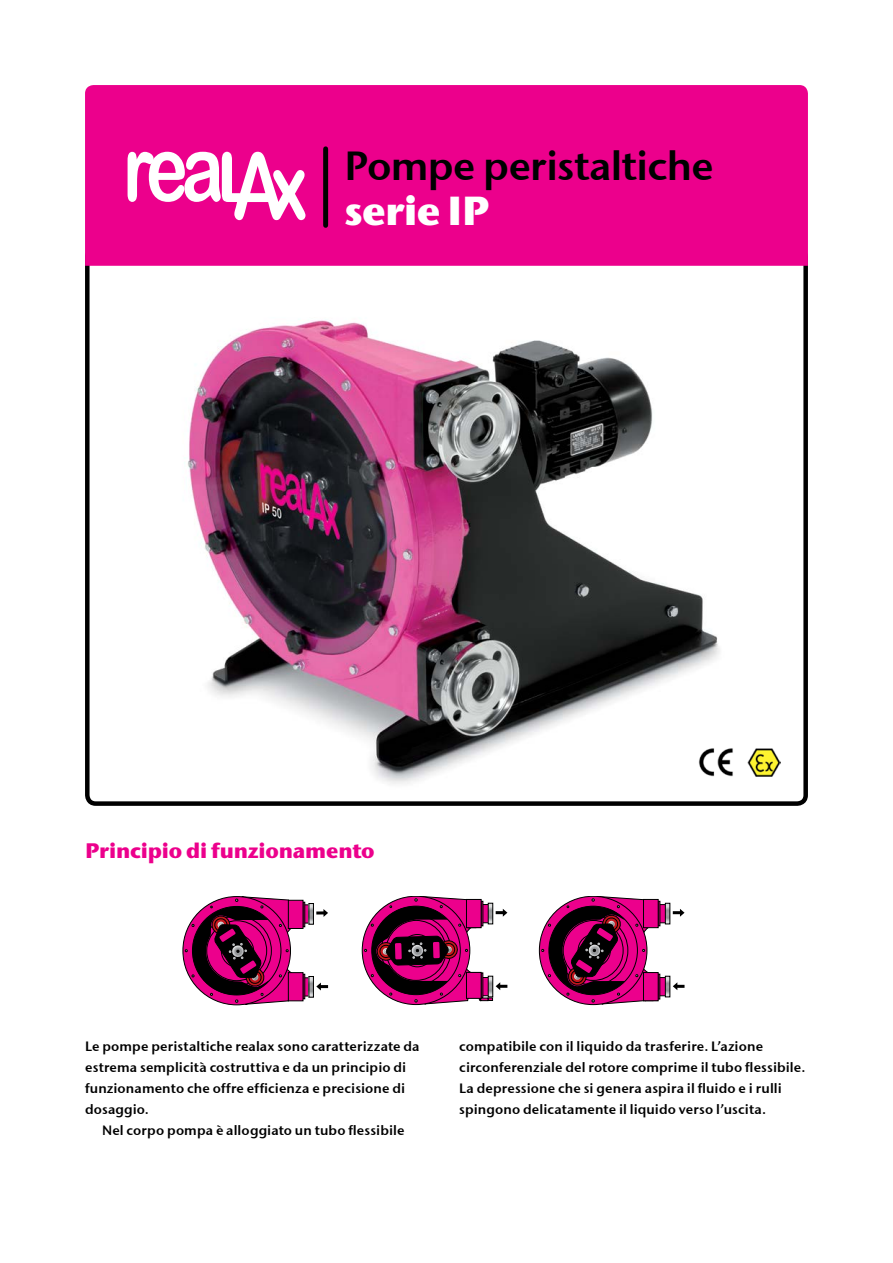
<style>
.page{position:relative;width:893px;height:1263px;background:#fff}
.page>*{position:absolute;margin:0;border:0;box-sizing:border-box;transform-origin:0 0}
.t1{font:40.5px "Stone Sans Sem ITCTT Semi";letter-spacing:-.02em;color:#000}
.t2{font:700 40.5px "Stone Sans ITC";letter-spacing:-.015em;color:#fff}
.t3{font:700 21px "Stone Sans ITC";letter-spacing:-.005em;color:#ec008c}
.t4{font:13.5px/21px "Stone Sans Sem ITCTT Semi";letter-spacing:.01em;color:#000}
</style>
<div class="page">
<img style="left:184px;top:320px;width:536px;height:464px">
<svg style="left:185px;top:896px;width:143px;height:109px"></svg>
<div style="left:288px;top:972px;width:15px;height:29px;background:#ec008c;border:1px solid #000"></div>
<div style="left:288px;top:900px;width:15px;height:29px;background:#ec008c;border:1px solid #000"></div>
<svg style="left:364px;top:896px;width:143px;height:109px"></svg>
<div style="left:466px;top:972px;width:15px;height:26px;background:#ec008c;border:1px solid #000"></div>
<div style="left:466px;top:899px;width:15px;height:29px;background:#ec008c;border:1px solid #000"></div>
<svg style="left:542px;top:896px;width:142px;height:109px"></svg>
<div style="left:643px;top:972px;width:15px;height:29px;background:#ec008c;border:1px solid #000"></div>
<div style="left:643px;top:899px;width:15px;height:29px;background:#ec008c;border:1px solid #000"></div>
<img style="left:748px;top:748px;width:32px;height:28px">
<img style="left:697px;top:747px;width:36px;height:30px">
<div style="left:85px;top:247px;width:723px;height:559px;border:4px solid #000;border-radius:9px"></div>
<div style="left:85px;top:85px;width:723px;height:181px;background:#ec008c"></div>
<svg style="left:128px;top:152px;width:177px;height:68px"></svg>
<div style="left:323px;top:149px;width:5px;height:76px;background:#000"></div>
<h1 class="t1" style="left:344px;top:132px;width:371px">Pompe peristaltiche</h1>
<h1 class="t2" style="left:344px;top:183px;width:146px">serie IP</h1>
<h2 class="t3" style="left:85px;top:836px;width:291px">Principio di funzionamento</h2>
<p class="t4" style="left:85px;top:1034px;width:336px">Le pompe peristaltiche realax sono caratterizzate da estrema semplicità costruttiva e da un principio di funzionamento che offre efficienza e precisione di dosaggio.</p>
<p class="t4" style="left:102px;top:1118px;width:304px">Nel corpo pompa è alloggiato un tubo flessibile</p>
<p class="t4" style="left:459px;top:1034px;width:348px">compatibile con il liquido da trasferire. L’azione circonferenziale del rotore comprime il tubo flessibile.<br>La depressione che si genera aspira il fluido e i rulli spingono delicatamente il liquido verso l’uscita.</p>
</div>
